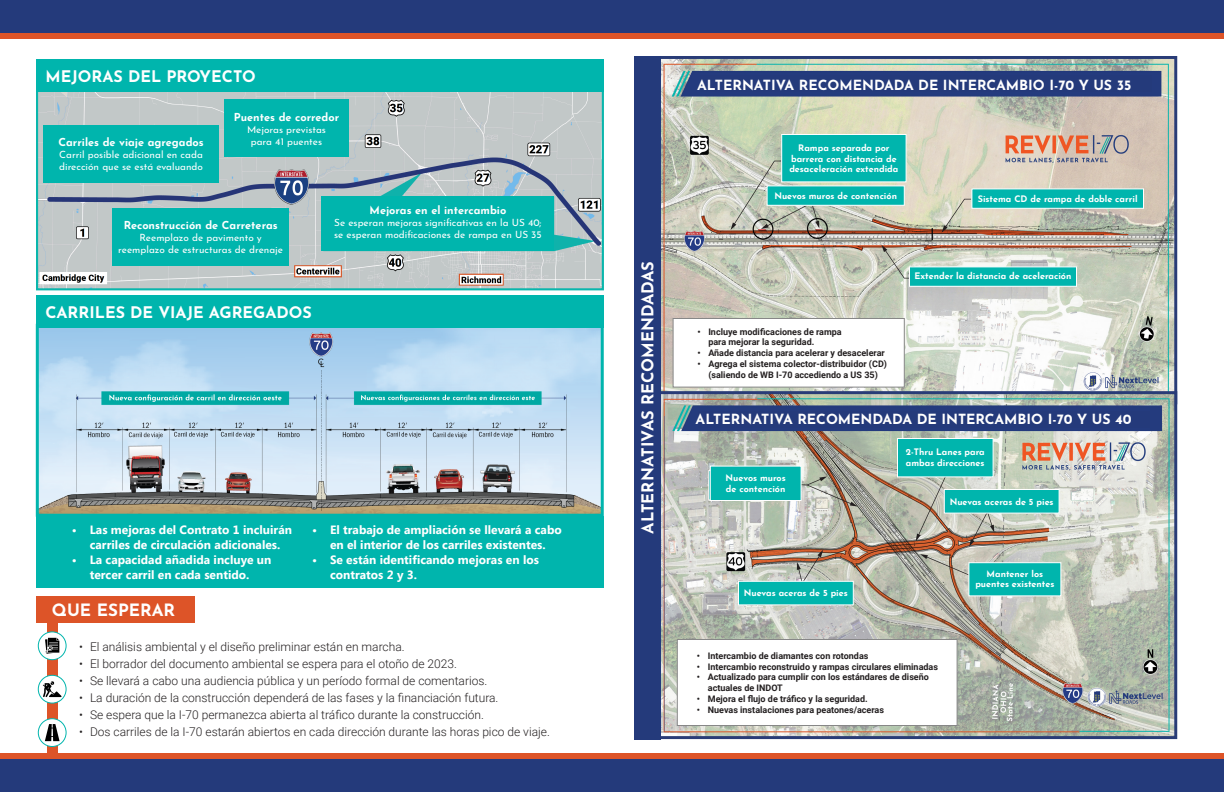
<style>
.page{position:relative;width:1224px;height:792px;background:#fff}
.page>*{position:absolute;margin:0;border:0;box-sizing:border-box;transform-origin:0 0}
.t1{font:700 17px "Josefin Sans";color:#fff}
.t2{font:700 16.4px "Josefin Sans";color:#fff}
.t3{font:700 16px "Josefin Sans";color:#fff}
.t4{font:700 14px "Josefin Sans";color:#fff}
.t5{font:300 12px "Roboto";color:#231f20}
.t6{font:700 12px/15px "Segoe UI";color:#fff;text-align:center}
.t7{font:700 11px "Josefin Sans";color:#fff}
.t8{font:10px/12px "Josefin Sans";color:#fff}
.t9{font:700 9px/10.8px "Roboto";color:#231f20}
.t10{font:700 9px/10.8px "Josefin Sans";color:#fff;text-align:center}
</style>
<div class="page">
<div style="left:0;top:0;width:1224px;height:36px;background:#243a7b"></div>
<div style="left:0;top:34px;width:1224px;height:5px;background:#dd5428"></div>
<img style="left:660px;top:60px;width:513px;height:331px">
<img style="left:660px;top:395px;width:513px;height:340px">
<div style="left:656px;top:391px;width:521px;height:348px;border:3px solid #293c77"></div>
<div style="left:634px;top:56px;width:26px;height:683px;background:#243a7b"></div>
<div style="left:0;top:756px;width:1224px;height:36px;background:#243a7b"></div>
<div style="left:0;top:753px;width:1224px;height:5px;background:#dd5428"></div>
<img style="left:39px;top:92px;width:562px;height:195px">
<div style="left:36px;top:73px;width:568px;height:217px;border:2px solid #09b6ac"></div>
<div style="left:36px;top:59px;width:568px;height:33px;background:#00b5ad"></div>
<img style="left:40px;top:328px;width:560px;height:185px">
<div style="left:36px;top:324px;width:568px;height:193px;border:3px solid #00b5ad"></div>
<div style="left:36px;top:295px;width:568px;height:33px;background:#00b5ad"></div>
<div style="left:36px;top:516px;width:568px;height:72px;background:#00b5ad"></div>
<div style="left:36px;top:596px;width:158px;height:27px;background:#dd5428"></div>
<div style="left:47px;top:622px;width:11px;height:134px;background:#dd5428"></div>
<svg style="left:38px;top:632px;width:28px;height:28px"></svg>
<div style="left:38px;top:631px;width:29px;height:29px;border:1px solid #00b5ad;border-radius:50%"></div>
<svg style="left:38px;top:675px;width:28px;height:28px"></svg>
<div style="left:38px;top:675px;width:29px;height:29px;border:1px solid #00b5ad;border-radius:50%"></div>
<div style="left:38px;top:719px;width:28px;height:27px;background:#fff;border-radius:50%"></div>
<div style="left:38px;top:718px;width:29px;height:29px;border:1px solid #00b5ad;border-radius:50%"></div>
<svg style="left:45px;top:724px;width:15px;height:17px"></svg>
<svg style="left:45px;top:638px;width:14px;height:16px"></svg>
<svg style="left:43px;top:681px;width:19px;height:16px"></svg>
<div style="left:700px;top:75px;width:452px;height:17px;background:#243a7b"></div>
<div style="left:698px;top:411px;width:452px;height:17px;background:#243a7b"></div>
<div style="left:673px;top:318px;width:232px;height:70px;background:#fff;border:1px solid #878787"></div>
<div style="left:677px;top:639px;width:281px;height:87px;background:#fff;border:1px solid #878787"></div>
<div style="left:781px;top:134px;width:126px;height:48px;background:#00b5ad;border:1px solid #fff"></div>
<div style="left:767px;top:185px;width:138px;height:21px;background:#00b5ad;border:1px solid #fff"></div>
<div style="left:971px;top:188px;width:173px;height:21px;background:#00b5ad;border:1px solid #fff"></div>
<div style="left:909px;top:266px;width:168px;height:21px;background:#00b5ad;border:1px solid #fff"></div>
<div style="left:710px;top:466px;width:92px;height:35px;background:#00b5ad;border:1px solid #fff"></div>
<div style="left:738px;top:581px;width:116px;height:24px;background:#00b5ad;border:1px solid #fff"></div>
<div style="left:968px;top:562px;width:93px;height:34px;background:#00b5ad;border:1px solid #fff"></div>
<div style="left:897px;top:438px;width:97px;height:39px;background:#00b5ad;border:1px solid #fff"></div>
<div style="left:944px;top:489px;width:116px;height:25px;background:#00b5ad;border:1px solid #fff"></div>
<div style="left:224px;top:100px;width:125px;height:57px;background:#00b5ad"></div>
<div style="left:43px;top:125px;width:176px;height:57px;background:#00b5ad"></div>
<div style="left:322px;top:197px;width:232px;height:54px;background:#00b5ad"></div>
<div style="left:113px;top:208px;width:176px;height:58px;background:#00b5ad"></div>
<p class="t3" style="left:46px;top:62px;width:212px">MEJORAS DEL PROYECTO</p>
<p class="t7" style="left:234px;top:107px;width:107px">Puentes de corredor</p>
<p class="t8" style="left:247px;top:122px;width:80px">Mejoras previstas</p>
<p class="t7" style="left:58px;top:132px;width:147px">Carriles de viaje agregados</p>
<p class="t8" style="left:251px;top:134px;width:73px">para 41 puentes</p>
<p class="t8" style="left:59px;top:147px;width:145px">Carril posible adicional en cada dirección que se está evaluando</p>
<p class="t7" style="left:124px;top:215px;width:155px">Reconstrucción de Carreteras</p>
<p class="t8" style="left:118px;top:230px;width:166px;text-align:center">Reemplazo de pavimento y reemplazo de estructuras de drenaje</p>
<p class="t7" style="left:370px;top:201px;width:138px">Mejoras en el intercambio</p>
<p class="t8" style="left:334px;top:216px;width:209px">Se esperan mejoras significativas en la US 40; se esperan modificaciones de rampa en US 35</p>
<p class="t3" style="left:45px;top:298px;width:268px">CARRILES DE VIAJE AGREGADOS</p>
<p class="t6" style="left:72px;top:522px;width:222px">• Las mejoras del Contrato 1 incluirán carriles de circulación adicionales.</p>
<p class="t6" style="left:72px;top:552px;width:201px">• La capacidad añadida incluye un tercer carril en cada sentido.</p>
<p class="t1" style="left:52px;top:595px;width:125px">QUE ESPERAR</p>
<p class="t6" style="left:312px;top:522px;width:251px">• El trabajo de ampliación se llevará a cabo en el interior de los carriles existentes.</p>
<p class="t6" style="left:330px;top:552px;width:211px;text-align:left;text-indent:-18px">• Se están identificando mejoras en los contratos 2 y 3.</p>
<p class="t5" style="left:79px;top:638px;width:327px">• El análisis ambiental y el diseño preliminar están en marcha.</p>
<p class="t5" style="left:79px;top:655px;width:380px">• El borrador del documento ambiental se espera para el otoño de 2023.</p>
<p class="t5" style="left:79px;top:672px;width:410px">• Se llevará a cabo una audiencia pública y un período formal de comentarios.</p>
<p class="t5" style="left:79px;top:689px;width:421px">• La duración de la construcción dependerá de las fases y la financiación futura.</p>
<p class="t5" style="left:79px;top:706px;width:407px">• Se espera que la I-70 permanezca abierta al tráfico durante la construcción.</p>
<p class="t5" style="left:79px;top:723px;width:472px">• Dos carriles de la I-70 estarán abiertos en cada dirección durante las horas pico de viaje.</p>
<p class="t2" style="left:633px;top:534px;width:274px;rotate:-90deg">ALTERNATIVAS RECOMENDADAS</p>
<p class="t4" style="left:697px;top:73px;width:436px">ALTERNATIVA RECOMENDADA DE INTERCAMBIO I-70 Y US 35</p>
<p class="t10" style="left:789px;top:141px;width:111px">Rampa separada por barrera con distancia de desaceleración extendida</p>
<p class="t10" style="left:774px;top:189px;width:124px">Nuevos muros de contención</p>
<p class="t10" style="left:978px;top:192px;width:161px">Sistema CD de rampa de doble carril</p>
<p class="t9" style="left:708px;top:326px;width:135px;text-indent:-11px">• Incluye modificaciones de rampa para mejorar la seguridad.</p>
<p class="t9" style="left:697px;top:347px;width:189px">• Añade distancia para acelerar y desacelerar</p>
<p class="t9" style="left:697px;top:358px;width:191px;text-align:center">• Agrega el sistema colector-distribuidor (CD) (saliendo de WB I-70 accediendo a US 35)</p>
<p class="t10" style="left:915px;top:269px;width:158px">Extender la distancia de aceleración</p>
<p class="t4" style="left:696px;top:407px;width:438px">ALTERNATIVA RECOMENDADA DE INTERCAMBIO I-70 Y US 40</p>
<p class="t10" style="left:726px;top:471px;width:62px">Nuevos muros</p>
<p class="t10" style="left:726px;top:482px;width:61px">de contención</p>
<p class="t10" style="left:744px;top:587px;width:105px">Nuevas aceras de 5 pies</p>
<p class="t10" style="left:906px;top:445px;width:81px">2-Thru Lanes para</p>
<p class="t10" style="left:906px;top:456px;width:80px">ambas direcciones</p>
<p class="t10" style="left:950px;top:495px;width:105px">Nuevas aceras de 5 pies</p>
<p class="t10" style="left:987px;top:567px;width:58px">Mantener los</p>
<p class="t10" style="left:975px;top:578px;width:81px">puentes existentes</p>
<p class="t9" style="left:697px;top:650px;width:173px">• Intercambio de diamantes con rotondas</p>
<p class="t9" style="left:697px;top:661px;width:243px">• Intercambio reconstruido y rampas circulares eliminadas</p>
<p class="t9" style="left:708px;top:672px;width:223px;text-indent:-11px">• Actualizado para cumplir con los estándares de diseño actuales de INDOT</p>
<p class="t9" style="left:697px;top:693px;width:172px">• Mejora el flujo de tráfico y la seguridad.</p>
<p class="t9" style="left:697px;top:704px;width:189px">• Nuevas instalaciones para peatones/aceras</p>
</div>
